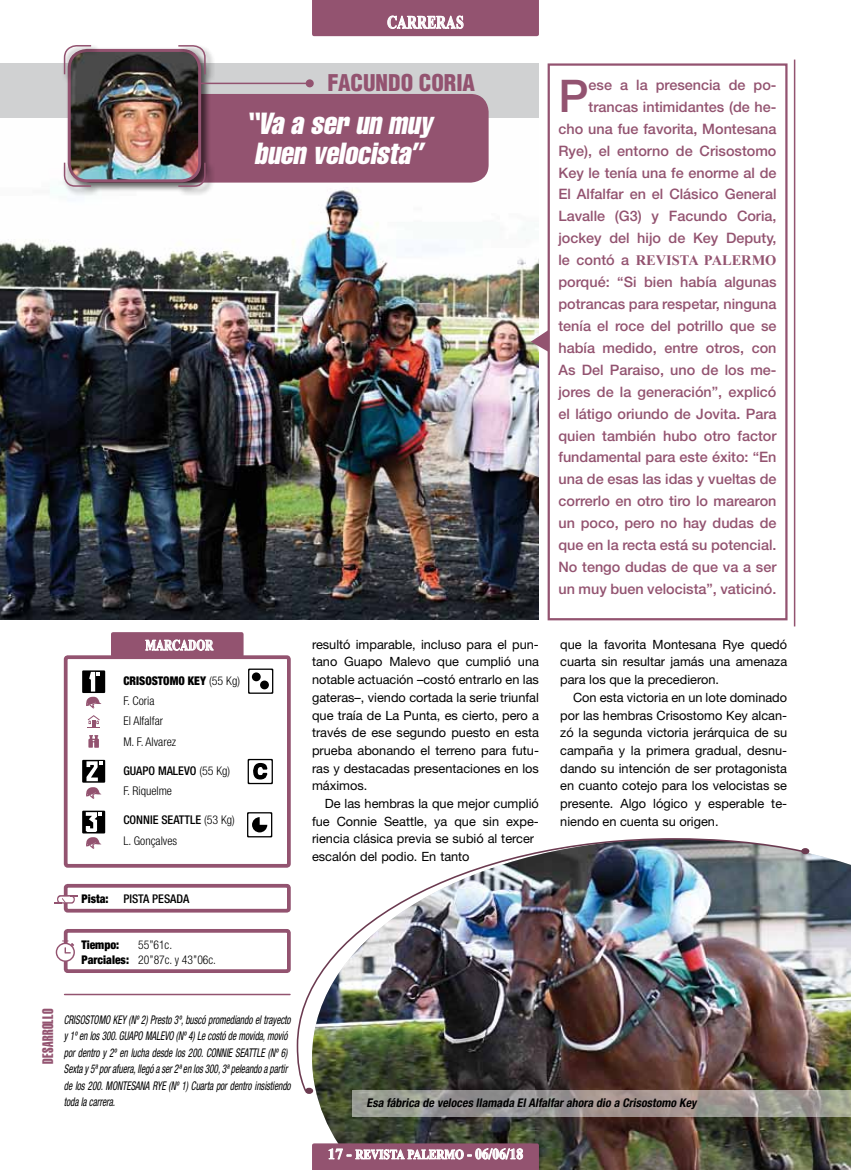
<style>
.page{position:relative;width:851px;height:1170px;background:#fff}
.page>*{position:absolute;margin:0;border:0;box-sizing:border-box;transform-origin:0 0}
.t1{font:500 45px "Helvetica Neue LT Std";color:#935370}
.t2{font:italic extra-condensed 30px/30px "Helvetica";color:#fff;text-align:center}
.t3{font:900 condensed 22.5px "Helvetica";color:#935370}
.t4{font:700 18px "Times New Roman";letter-spacing:.02em;color:#fff;scale:.75 1}
.t5{font:15px "Helvetica LT Std Extra Comp";letter-spacing:.025em;color:#935370}
.t6{font:700 15px "Times New Roman";letter-spacing:-.005em;color:#fff;scale:.75 1}
.t7{font:500 14.4px/21.9px "Helvetica Neue LT Std";color:#935370;text-align:right}
.t8{font:700 14.4px "Times New Roman";color:#935370}
.t9{font:700 13.5px "Times New Roman";color:#fff;scale:.83 1}
.t10{font:12.75px/17.7px "Helvetica Neue LT Std";color:#000;text-align:justify}
.t11{font:italic condensed 12px/16.5px "Helvetica Neue LT Std";color:#000;scale:.77 1}
.t12{font:300 condensed 12px/20.2px "Helvetica Neue LT Std";color:#000}
.t13{font:italic 700 condensed 12px "Helvetica Neue LT Std";color:#000}
.t14{font:900 condensed 12px/15px "Helvetica Neue LT Std";color:#000}
.t15{font:500 condensed 12px "Helvetica Neue LT Std";color:#000}
.s1{font-family:"Helvetica Neue LT Std";font-weight:500}
.s2{font-weight:900}
.s3{font-weight:500}
.s4{font-size:15px}
</style>
<div class="page">
<hr style="left:65px;top:993px;width:225px;height:2px;background:#935370">
<div style="left:64px;top:928px;width:227px;height:44px;border:4px solid #935370;border-radius:2px"></div>
<div style="left:64px;top:883px;width:227px;height:29px;border:4px solid #935370;border-radius:2px"></div>
<svg style="left:55px;top:894px;width:22px;height:9px"></svg>
<svg style="left:56px;top:940px;width:19px;height:21px"></svg>
<div style="left:0;top:64px;width:539px;height:555px;background:#d0d1d2"></div>
<img style="left:0;top:118px;width:539px;height:501px">
<img style="left:312px;top:849px;width:538px;height:320px">
<svg style="left:351px;top:1089px;width:499px;height:27px;background:#9d9993"></svg>
<svg style="left:312px;top:0;width:227px;height:36px;background:#995d78"></svg>
<div style="left:547px;top:63px;width:240px;height:557px;border:2px solid #935370"></div>
<svg style="left:530px;top:330px;width:19px;height:22px"></svg>
<div style="left:64px;top:655px;width:227px;height:212px;border:4px solid #935370;border-radius:2px"></div>
<div style="left:111px;top:632px;width:132px;height:25px;background:#935370;border-radius:2px"></div>
<div style="left:82px;top:670px;width:23px;height:23px;background:#000"></div>
<svg style="left:86px;top:671px;width:16px;height:37px"></svg>
<div style="left:82px;top:759px;width:23px;height:23px;background:#000"></div>
<svg style="left:85px;top:761px;width:17px;height:38px"></svg>
<svg style="left:88px;top:715px;width:12px;height:13px"></svg>
<svg style="left:145px;top:639px;width:68px;height:11px"></svg>
<svg style="left:88px;top:735px;width:11px;height:13px"></svg>
<div style="left:82px;top:810px;width:23px;height:23px;background:#000"></div>
<svg style="left:85px;top:812px;width:17px;height:37px"></svg>
<div style="left:74px;top:94px;width:414px;height:88px;background:#935370;border-radius:18px"></div>
<div style="left:66px;top:48px;width:145px;height:144px;background:#000;opacity:.6"></div>
<img style="left:72px;top:53px;width:125px;height:125px">
<div style="left:68px;top:49px;width:133px;height:133px;border:3px solid #935370;border-radius:18px"></div>
<div style="left:177px;top:44px;width:38px;height:40px;background:#000;opacity:.6"></div>
<svg style="left:177px;top:44px;width:29px;height:32px"></svg>
<div style="left:177px;top:161px;width:38px;height:35px;background:#000;opacity:.6"></div>
<svg style="left:177px;top:161px;width:29px;height:26px"></svg>
<div style="left:62px;top:44px;width:38px;height:40px;background:#000;opacity:.6"></div>
<svg style="left:63px;top:44px;width:30px;height:32px"></svg>
<div style="left:62px;top:161px;width:38px;height:35px;background:#000;opacity:.6"></div>
<svg style="left:63px;top:161px;width:30px;height:26px"></svg>
<hr style="left:201px;top:83px;width:109px;height:1px;background:#935370">
<div style="left:306px;top:80px;width:7px;height:7px;background:#935370;border-radius:50%"></div>
<div style="left:306px;top:79px;width:8px;height:8px;border:2px solid #935370;border-radius:50%"></div>
<hr style="left:793px;top:60px;width:2px;height:566px;background:#935370">
<img style="left:296px;top:838px;width:507px;height:254px">
<div style="left:305px;top:1087px;width:8px;height:6px;border:2px solid #6b3a50;border-radius:50%"></div>
<div style="left:801px;top:848px;width:8px;height:6px;border:2px solid #6b3a50;border-radius:50%"></div>
<svg style="left:312px;top:1143px;width:227px;height:26px;background:#a36f87"></svg>
<svg style="left:247px;top:812px;width:25px;height:25px"></svg>
<svg style="left:247px;top:601px;width:26px;height:183px"></svg>
<div style="left:252px;top:672px;width:9px;height:9px;background:#000;border-radius:50%"></div>
<div style="left:260px;top:680px;width:9px;height:9px;background:#000;border-radius:50%"></div>
<h3 class="t4" style="left:387px;top:10px;width:103px">CARRERAS</h3>
<h3 class="t3" style="left:327px;top:69px;width:149px">FACUNDO CORIA</h3>
<h2 class="t2" style="left:245px;top:108px;width:195px">“Va a ser un muy buen velocista”</h2>
<h1 class="t1" style="left:558px;top:69px;width:32px">P</h1>
<p class="t7" style="left:558px;top:74px;width:219px">ese a la presencia de po&shy;trancas intimidantes (de he-<br>cho una fue favorita, Montesana<br>Rye), el entorno de Crisostomo<br>Key le tenía una fe enorme al de<br>El Alfalfar en el Clásico General<br>Lavalle (G3) y Facundo Coria, jockey del hijo de Key Deputy,</p>
<p class="t8" style="left:558px;top:250px;width:219px"><span class="s1">le contó a</span> REVISTA PALERMO</p>
<p class="t7" style="left:558px;top:271px;width:219px;text-align:justify">porqué: “Si bien había algunas potrancas para respetar, ninguna tenía el roce del potrillo que se había medido, entre otros, con As Del Paraiso, uno de los me&shy;jores de la generación”, explicó el látigo oriundo de Jovita. Para quien también hubo otro factor fundamental para este éxito: “En una de esas las idas y vueltas de correrlo en otro tiro lo marearon un poco, pero no hay dudas de que en la recta está su potencial.<br>No tengo dudas de que va a ser un muy buen velocista”, vaticinó.</p>
<p class="t6" style="left:145px;top:634px;width:92px">MARCADOR</p>
<p class="t12" style="left:123px;top:670px;width:118px"><span class="s2">CRISOSTOMO KEY</span> (55 Kg)<br>F. Coria<br>El Alfalfar<br>M. F. Alvarez</p>
<p class="t12" style="left:123px;top:760px;width:108px"><span class="s3">GUAPO MALEVO</span> (55 Kg)<br>F. Riquelme</p>
<p class="t15" style="left:123px;top:813px;width:45px">CONNIE SEATT</p>
<p class="t12" style="left:190px;top:809px;width:46px"><span class="s3">LE</span> (53 Kg)</p>
<p class="t12" style="left:123px;top:830px;width:55px">L. Gonçalves</p>
<p class="t15" style="left:123px;top:891px;width:68px">PISTA PESADA</p>
<p class="t12" style="left:138px;top:937px;width:79px;line-height:15px">55”61c.<br>20’’87c. y 43’’06c.</p>
<p class="t14" style="left:81px;top:890px;width:29px">Pista:</p>
<p class="t14" style="left:81px;top:937px;width:49px">Tiempo:<br>Parciales:</p>
<p class="t5" style="left:39px;top:1063px;width:56px;rotate:-90deg">DESARROLLO</p>
<p class="t11" style="left:64px;top:1010px;width:299px">CRISOSTOMO KEY(Nº2) Presto3º,buscópromediandoeltrayecto y1ºenlos300.GUAPO MALEVO (Nº4) Lecostódemovida,movió por dentro y 2º en lucha desde los 200.CONNIE SEATTLE (Nº 6)<br>Sextay5ªporafuera,llegóaser2ªenlos300,3ªpeleandoapartir delos200.MONTESANARYE(Nº1) Cuartapordentroinsistiendo todalacarrera.</p>
<p class="t10" style="left:312px;top:635px;width:228px">resultó imparable, incluso para el pun&shy;tano Guapo Malevo que cumplió una notable actuación –costó entrarlo en las gateras–, viendo cortada la serie triunfal que traía de La Punta, es cierto, pero a través de ese segundo puesto en esta prueba abonando el terreno para futu&shy;ras y destacadas presentaciones en los máximos.</p>
<p class="t10" style="left:312px;top:794px;width:228px;text-align:left;text-indent:13px">De las hembras la que mejor cumplió fue Connie Seattle, ya que sin expe&shy;riencia clásica previa se subió al tercer escalón del podio. En tanto</p>
<p class="t10" style="left:560px;top:635px;width:228px">que la favorita Montesana Rye quedó cuarta sin resultar jamás una amenaza para los que la precedieron.</p>
<p class="t10" style="left:560px;top:688px;width:228px;text-indent:13px">Con esta victoria en un lote dominado por las hembras Crisostomo Key alcan&shy;zó la segunda victoria jerárquica de su campaña y la primera gradual, desnu&shy;dando su intención de ser protagonista en cuanto cotejo para los velocistas se presente. Algo lógico y esperable te&shy;niendo en cuenta su origen.</p>
<p class="t13" style="left:366px;top:1095px;width:334px">Esa fábrica de veloces llamada ElAlfalfarahora dio a Crisostomo Key</p>
<p class="t9" style="left:328px;top:1144px;width:237px"><span class="s4">17 -</span> REVISTA PALERMO <span class="s4">- 06/06/18</span></p>
</div>
